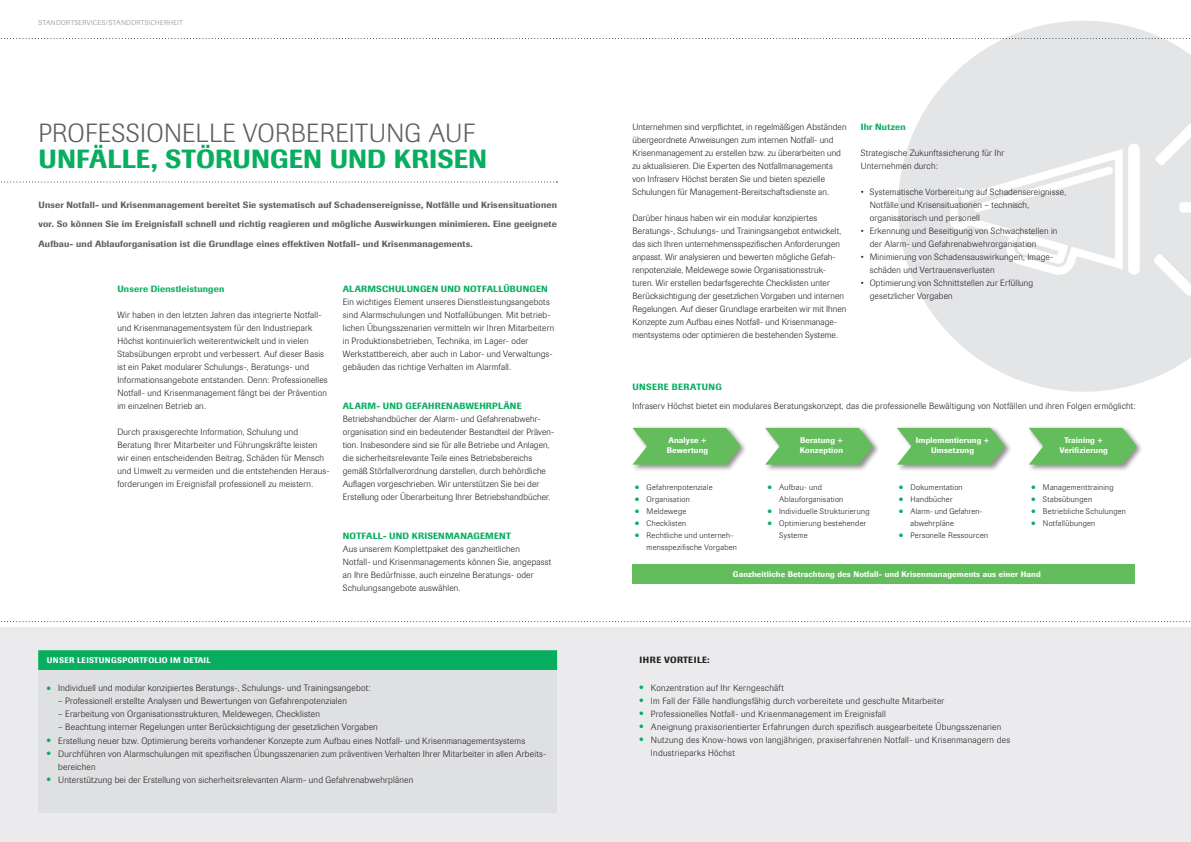
<style>
.page{position:relative;width:1191px;height:842px;background:#fff}
.page>*{position:absolute;margin:0;border:0;box-sizing:border-box;transform-origin:0 0}
.t1{font:300 26px "Imago";letter-spacing:.015em;color:#5f5f62}
.t2{font:500 26px "Imago";letter-spacing:.005em;color:#08ae60}
.t3{font:300 9.1px/13.1px "Imago";letter-spacing:.025em;color:#231f20}
.t4{font:300 9px/13px "Imago";letter-spacing:.02em;color:#231f20}
.t5{font:500 9px/19.5px "Imago";letter-spacing:.02em;color:#5f5f62;text-align:justify}
.t6{font:500 9px "Imago";letter-spacing:.025em;color:#08ae60}
.t7{font:500 9px "Imago";letter-spacing:.05em;color:#231f20}
.t8{font:300 8px/12px "Imago";letter-spacing:.035em;color:#231f20}
.t9{font:500 8px/10px "Imago";letter-spacing:.02em;color:#fff}
.t10{font:500 8px "Imago";letter-spacing:.04em;color:#fff}
.t11{font:300 7px "Imago";letter-spacing:.055em;color:#8b8d90}
</style>
<div class="page">
<div style="left:0;top:627px;width:1191px;height:215px;background:#ebebed"></div>
<svg style="left:898px;top:21px;width:293px;height:371px;fill:#e4e5e7"></svg>
<svg style="left:0;top:38px;width:1191px;height:1px"></svg>
<div style="left:631px;top:426px;width:117px;height:46px;background:#231f20;opacity:.5"></div>
<svg style="left:632px;top:428px;width:108px;height:37px;background:#76c26f"></svg>
<div style="left:763px;top:426px;width:117px;height:46px;background:#231f20;opacity:.5"></div>
<svg style="left:765px;top:428px;width:108px;height:37px;background:#75c26e"></svg>
<div style="left:895px;top:426px;width:117px;height:46px;background:#231f20;opacity:.5"></div>
<svg style="left:897px;top:428px;width:108px;height:37px;background:#75c26e"></svg>
<div style="left:1027px;top:426px;width:117px;height:46px;background:#231f20;opacity:.5"></div>
<svg style="left:1028px;top:428px;width:109px;height:37px;background:#77c270"></svg>
<div style="left:632px;top:564px;width:502px;height:20px;background:#64bd5c"></div>
<svg style="left:0;top:621px;width:1190px;height:1px"></svg>
<div style="left:38px;top:650px;width:519px;height:20px;background:#08ae60"></div>
<div style="left:38px;top:670px;width:519px;height:172px;background:#dfe0e2"></div>
<div style="left:0;top:814px;width:1191px;height:28px;background:#ebebed"></div>
<div style="left:1128px;top:144px;width:11px;height:131px;background:#fff;border-radius:6px"></div>
<svg style="left:950px;top:149px;width:172px;height:126px"></svg>
<svg style="left:1155px;top:123px;width:36px;height:43px"></svg>
<svg style="left:1153px;top:253px;width:38px;height:43px"></svg>
<svg style="left:1179px;top:202px;width:12px;height:10px"></svg>
<svg style="left:1px;top:182px;width:556px;height:1px"></svg>
<p class="t11" style="left:39px;top:19px;width:146px">STANDORTSERVICES/STANDORTSICHERHEIT</p>
<h1 class="t1" style="left:39px;top:118px;width:437px">PROFESSIONELLE VORBEREITUNG AUF</h1>
<h1 class="t2" style="left:39px;top:143px;width:450px">UNFÄLLE, STÖRUNGEN UND KRISEN</h1>
<p class="t5" style="left:39px;top:195px;width:520px">Unser Notfall- und Krisenmanagement bereitet Sie systematisch auf Schadensereignisse, Notfälle und Krisensituationen vor. So können Sie im Ereignisfall schnell und richtig reagieren und mögliche Auswirkungen minimieren. Eine geeignete Aufbau- und Ablauforganisation ist die Grundlage eines effektiven Notfall- und Krisenmanagements.</p>
<p class="t6" style="left:117px;top:283px;width:108px">Unsere Dienstleistungen</p>
<p class="t4" style="left:117px;top:309px;width:212px">Wir haben in den letzten Jahren das integrierte Notfall&shy;und Krisenmanagementsystem für den Industriepark Höchst kontinuierlich weiterentwickelt und in vielen Stabsübungen erprobt und verbessert. Auf dieser Basis ist ein Paket modularer Schulungs-, Beratungs- und Informationsangebote entstanden. Denn: Professionelles Notfall- und Krisenmanagement fängt bei der Prävention im einzelnen Betrieb an.</p>
<p class="t4" style="left:117px;top:426px;width:214px">Durch praxisgerechte Information, Schulung und Beratung Ihrer Mitarbeiter und Führungskräfte leisten wir einen entscheidenden Beitrag, Schäden für Mensch und Umwelt zu vermeiden und die entstehenden Heraus&shy;forderungen im Ereignisfall professionell zu meistern.</p>
<p class="t6" style="left:343px;top:283px;width:206px">ALARMSCHULUNGEN UND NOTFALLÜBUNGEN</p>
<p class="t4" style="left:343px;top:296px;width:213px">Ein wichtiges Element unseres Dienstleistungsangebots sind Alarmschulungen und Notfallübungen. Mit betrieb&shy;lichen Übungsszenarien vermitteln wir Ihren Mitarbeitern in Produktionsbetrieben, Technika, im Lager- oder Werkstattbereich, aber auch in Labor- und Verwaltungs&shy;gebäuden das richtige Verhalten im Alarmfall.</p>
<p class="t6" style="left:343px;top:400px;width:180px">ALARM- UND GEFAHRENABWEHRPLÄNE</p>
<p class="t4" style="left:343px;top:413px;width:213px">Betriebshandbücher der Alarm- und Gefahrenabwehr&shy;organisation sind ein bedeutender Bestandteil der Präven&shy;tion. Insbesondere sind sie für alle Betriebe und Anlagen, die sicherheitsrelevante Teile eines Betriebsbereichs gemäß Störfallverordnung darstellen, durch behördliche Auflagen vorgeschrieben. Wir unterstützen Sie bei der Erstellung oder Überarbeitung Ihrer Betriebshandbücher.</p>
<p class="t6" style="left:343px;top:530px;width:170px">NOTFALL- UND KRISENMANAGEMENT</p>
<p class="t4" style="left:343px;top:542px;width:210px">Aus unserem Komplettpaket des ganzheitlichen<br>Notfall- und Krisenmanagements können Sie, angepasst an Ihre Bedürfnisse, auch einzelne Beratungs- oder Schulungsangebote auswählen.</p>
<p class="t10" style="left:47px;top:656px;width:166px">UNSER LEISTUNGSPORTFOLIO IM DETAIL</p>
<p class="t3" style="left:47px;top:681px;width:325px"><sup>●</sup> Individuell und modular konzipiertes Beratungs-, Schulungs- und Trainingsangebot:</p>
<p class="t3" style="left:47px;top:695px;width:302px"><sup>●</sup> – Professionell erstellte Analysen und Bewertungen von Gefahrenpotenzialen</p>
<p class="t3" style="left:47px;top:708px;width:274px"><sup>●</sup> – Erarbeitung von Organisationsstrukturen, Meldewegen, Checklisten</p>
<p class="t3" style="left:47px;top:721px;width:332px"><sup>●</sup> – Beachtung interner Regelungen unter Berücksichtigung der gesetzlichen Vorgaben</p>
<p class="t3" style="left:47px;top:734px;width:480px"><sup>●</sup> Erstellung neuer bzw. Optimierung bereits vorhandener Konzepte zum Aufbau eines Notfall- und Krisenmanagementsystems</p>
<p class="t3" style="left:58px;top:747px;width:490px;text-indent:-11px"><sup>●</sup> Durchführen von Alarmschulungen mit spezifischen Übungsszenarien zum präventiven Verhalten Ihrer Mitarbeiter in allen Arbeits&shy;bereichen</p>
<p class="t3" style="left:47px;top:773px;width:368px"><sup>●</sup> Unterstützung bei der Erstellung von sicherheitsrelevanten Alarm- und Gefahrenabwehrplänen</p>
<p class="t4" style="left:632px;top:120px;width:215px">Unternehmen sind verpflichtet, in regelmäßigen Abständen übergeordnete Anweisungen zum internen Notfall- und Krisenmanagement zu erstellen bzw. zu überarbeiten und zu aktualisieren. Die Experten des Notfallmanagements von Infraserv Höchst beraten Sie und bieten spezielle Schulungen für Management-Bereitschaftsdienste an.</p>
<p class="t4" style="left:632px;top:211px;width:215px">Darüber hinaus haben wir ein modular konzipiertes Beratungs-, Schulungs- und Trainingsangebot entwickelt, das sich Ihren unternehmensspezifischen Anforderungen anpasst. Wir analysieren und bewerten mögliche Gefah&shy;renpotenziale, Meldewege sowie Organisationsstruk&shy;turen. Wir erstellen bedarfsgerechte Checklisten unter Berücksichtigung der gesetzlichen Vorgaben und internen Regelungen. Auf dieser Grundlage erarbeiten wir mit Ihnen Konzepte zum Aufbau eines Notfall- und Krisenmanage&shy;mentsystems oder optimieren die bestehenden Systeme.</p>
<p class="t6" style="left:860px;top:121px;width:47px">Ihr Nutzen</p>
<p class="t4" style="left:860px;top:146px;width:145px">Strategische Zukunftssicherung für Ihr<br>Unternehmen durch:</p>
<p class="t4" style="left:869px;top:185px;width:198px;text-indent:-9px">• Systematische Vorbereitung auf Schadensereignisse,<br>Notfälle und Krisensituationen – technisch, organisatorisch und personell</p>
<p class="t4" style="left:869px;top:224px;width:189px;text-indent:-9px">• Erkennung und Beseitigung von Schwachstellen in der Alarm- und Gefahrenabwehrorganisation</p>
<p class="t4" style="left:869px;top:250px;width:185px;text-indent:-9px">• Minimierung von Schadensauswirkungen, Image&shy;schäden und Vertrauensverlusten</p>
<p class="t4" style="left:869px;top:276px;width:165px;text-indent:-9px">• Optimierung von Schnittstellen zur Erfüllung gesetzlicher Vorgaben</p>
<p class="t6" style="left:632px;top:381px;width:91px">UNSERE BERATUNG</p>
<p class="t4" style="left:632px;top:400px;width:505px">Infraserv Höchst bietet ein modulares Beratungskonzept, das die professionelle Bewältigung von Notfällen und ihren Folgen ermöglicht:</p>
<p class="t9" style="left:666px;top:435px;width:43px">Analyse +<br>Bewertung</p>
<p class="t9" style="left:800px;top:435px;width:45px">Beratung +<br>Konzeption</p>
<p class="t9" style="left:916px;top:435px;width:75px;text-align:center">Implementierung +<br>Umsetzung</p>
<p class="t9" style="left:1059px;top:435px;width:50px;text-align:center">Training +<br>Verifizierung</p>
<p class="t8" style="left:635px;top:482px;width:79px"><sup>●</sup> Gefahrenpotenziale</p>
<p class="t8" style="left:635px;top:494px;width:56px"><sup>●</sup> Organisation</p>
<p class="t8" style="left:635px;top:506px;width:53px"><sup>●</sup> Meldewege</p>
<p class="t8" style="left:635px;top:518px;width:52px"><sup>●</sup> Checklisten</p>
<p class="t8" style="left:646px;top:530px;width:92px;text-indent:-11px"><sup>●</sup> Rechtliche und unterneh&shy;mensspezifische Vorgaben</p>
<p class="t8" style="left:779px;top:482px;width:66px;text-indent:-11px"><sup>●</sup> Aufbau- und<br>Ablauforganisation</p>
<p class="t8" style="left:768px;top:506px;width:103px"><sup>●</sup> Individuelle Strukturierung</p>
<p class="t8" style="left:779px;top:518px;width:89px;text-indent:-11px"><sup>●</sup> Optimierung bestehender<br>Systeme</p>
<p class="t8" style="left:899px;top:482px;width:65px"><sup>●</sup> Dokumentation</p>
<p class="t8" style="left:899px;top:494px;width:55px"><sup>●</sup> Handbücher</p>
<p class="t8" style="left:899px;top:506px;width:85px"><sup>●</sup> Alarm- und Gefahren-</p>
<p class="t8" style="left:899px;top:518px;width:56px"><sup>●</sup> abwehrpläne</p>
<p class="t8" style="left:899px;top:530px;width:90px"><sup>●</sup> Personelle Ressourcen</p>
<p class="t8" style="left:1031px;top:482px;width:84px"><sup>●</sup> Managementtraining</p>
<p class="t8" style="left:1031px;top:494px;width:62px"><sup>●</sup> Stabsübungen</p>
<p class="t8" style="left:1031px;top:506px;width:96px"><sup>●</sup> Betriebliche Schulungen</p>
<p class="t8" style="left:1031px;top:518px;width:65px"><sup>●</sup> Notfallübungen</p>
<p class="t9" style="left:733px;top:569px;width:309px">Ganzheitliche Betrachtung des Notfall- und Krisenmanagements aus einer Hand</p>
<p class="t7" style="left:639px;top:654px;width:72px">IHRE VORTEILE:</p>
<p class="t4" style="left:639px;top:681px;width:146px"><sup>●</sup> Konzentration auf Ihr Kerngeschäft</p>
<p class="t4" style="left:639px;top:694px;width:306px"><sup>●</sup> Im Fall der Fälle handlungsfähig durch vorbereitete und geschulte Mitarbeiter</p>
<p class="t4" style="left:639px;top:707px;width:248px"><sup>●</sup> Professionelles Notfall- und Krisenmanagement im Ereignisfall</p>
<p class="t4" style="left:639px;top:720px;width:363px"><sup>●</sup> Aneignung praxisorientierter Erfahrungen durch spezifisch ausgearbeitete Übungsszenarien</p>
<p class="t4" style="left:651px;top:733px;width:361px;text-indent:-11px"><sup>●</sup> Nutzung des Know-hows von langjährigen, praxiserfahrenen Notfall- und Krisenmanagern des<br>Industrieparks Höchst</p>
</div>
